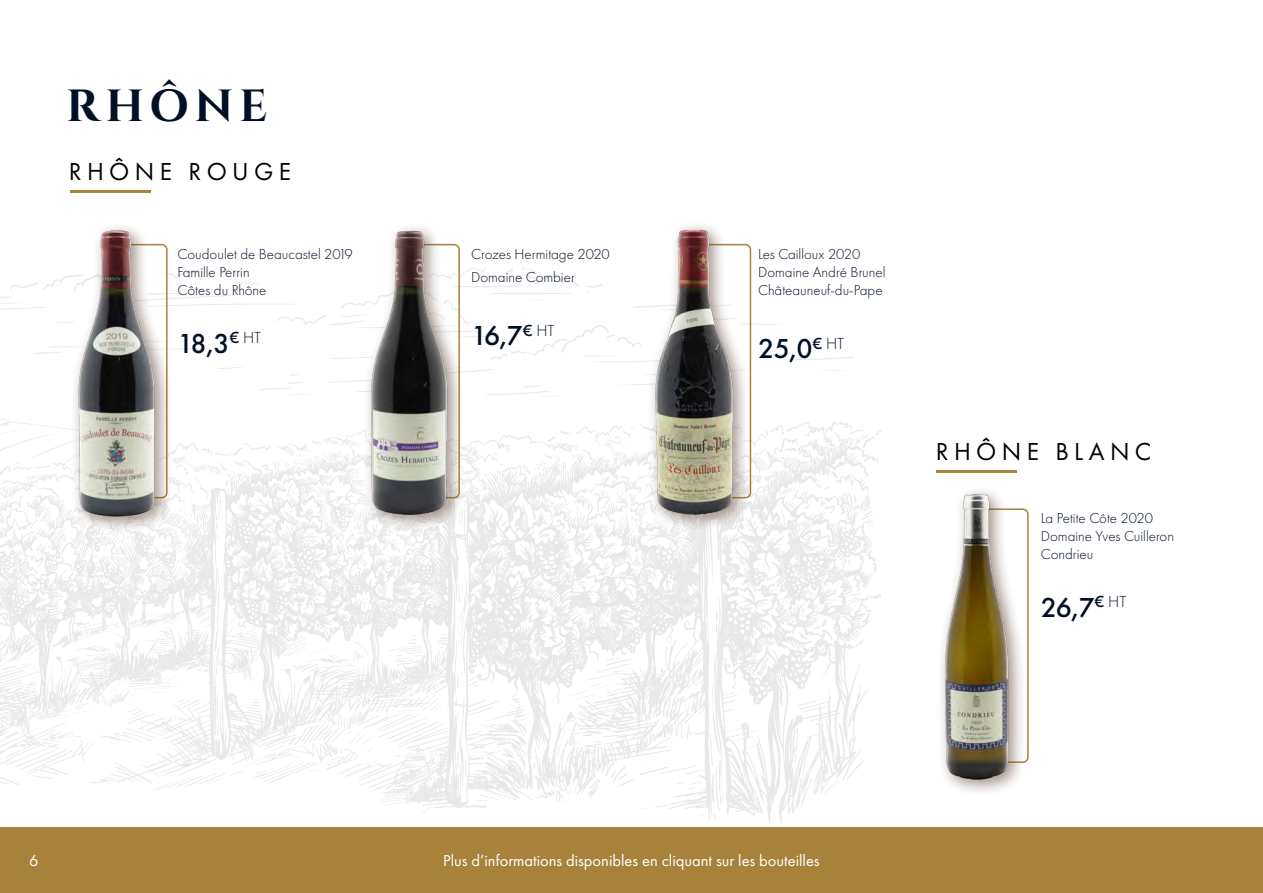
<style>
.page{position:relative;width:1263px;height:893px;background:#fff}
.page>*{position:absolute;margin:0;border:0;box-sizing:border-box;transform-origin:0 0}
.t1{font:700 45px "Cinzel";letter-spacing:.12em;color:#011024}
.t2{font:500 28.5px "Futura PT";letter-spacing:-.08em;color:#011024}
.t3{font:25.5px "Futura PT";letter-spacing:.21em;color:#000}
.t4{font:16.5px "Futura PT";color:#fff}
.t5{font:300 15px/18px "Futura PT";color:#011024}
</style>
<div class="page">
<div style="left:0;top:827px;width:1263px;height:66px;background:#a8823b"></div>
<hr style="left:70px;top:191px;width:80px;height:2px;background:#a8823b">
<hr style="left:937px;top:471px;width:80px;height:2px;background:#a8823b">
<img style="left:0;top:268px;width:882px;height:556px">
<div style="left:70px;top:222px;width:103px;height:312px;background:#5e4233;opacity:.54"></div>
<img style="left:51px;top:222px;width:132px;height:303px">
<div style="left:362px;top:222px;width:103px;height:310px;background:#5e4233;opacity:.54"></div>
<img style="left:342px;top:222px;width:133px;height:303px">
<img style="left:631px;top:225px;width:133px;height:311px">
<div style="left:936px;top:485px;width:90px;height:312px;background:#5e4233;opacity:.54"></div>
<img style="left:936px;top:485px;width:93px;height:304px">
<h1 class="t1" style="left:66px;top:79px;width:203px">RHÔNE</h1>
<h3 class="t3" style="left:69px;top:156px;width:224px">RHÔNE ROUGE</h3>
<p class="t5" style="left:178px;top:245px;width:177px">Coudoulet de Beaucastel 2019<br>Famille Perrin<br>Côtes du Rhône</p>
<h2 class="t2" style="left:178px;top:326px;width:85px">18,3<sup>€</sup> <sup>HT</sup></h2>
<p class="t5" style="left:471px;top:242px;width:140px;line-height:23.4px">Crozes Hermitage 2020<br>Domaine Combier</p>
<h2 class="t2" style="left:471px;top:319px;width:85px">16,7<sup>€</sup> <sup>HT</sup></h2>
<p class="t5" style="left:758px;top:245px;width:129px">Les Cailloux 2020<br>Domaine André Brunel<br>Châteauneuf-du-Pape</p>
<h2 class="t2" style="left:758px;top:331px;width:88px">25,0<sup>€</sup> <sup>HT</sup></h2>
<h3 class="t3" style="left:936px;top:436px;width:217px">RHÔNE BLANC</h3>
<p class="t5" style="left:1041px;top:509px;width:135px">La Petite Côte 2020<br>Domaine Yves Cuilleron<br>Condrieu</p>
<h2 class="t2" style="left:1041px;top:590px;width:87px">26,7<sup>€</sup> <sup>HT</sup></h2>
<p class="t4" style="left:29px;top:850px;width:11px">6</p>
<p class="t4" style="left:443px;top:851px;width:378px">Plus d’informations disponibles en cliquant sur les bouteilles</p>
</div>
